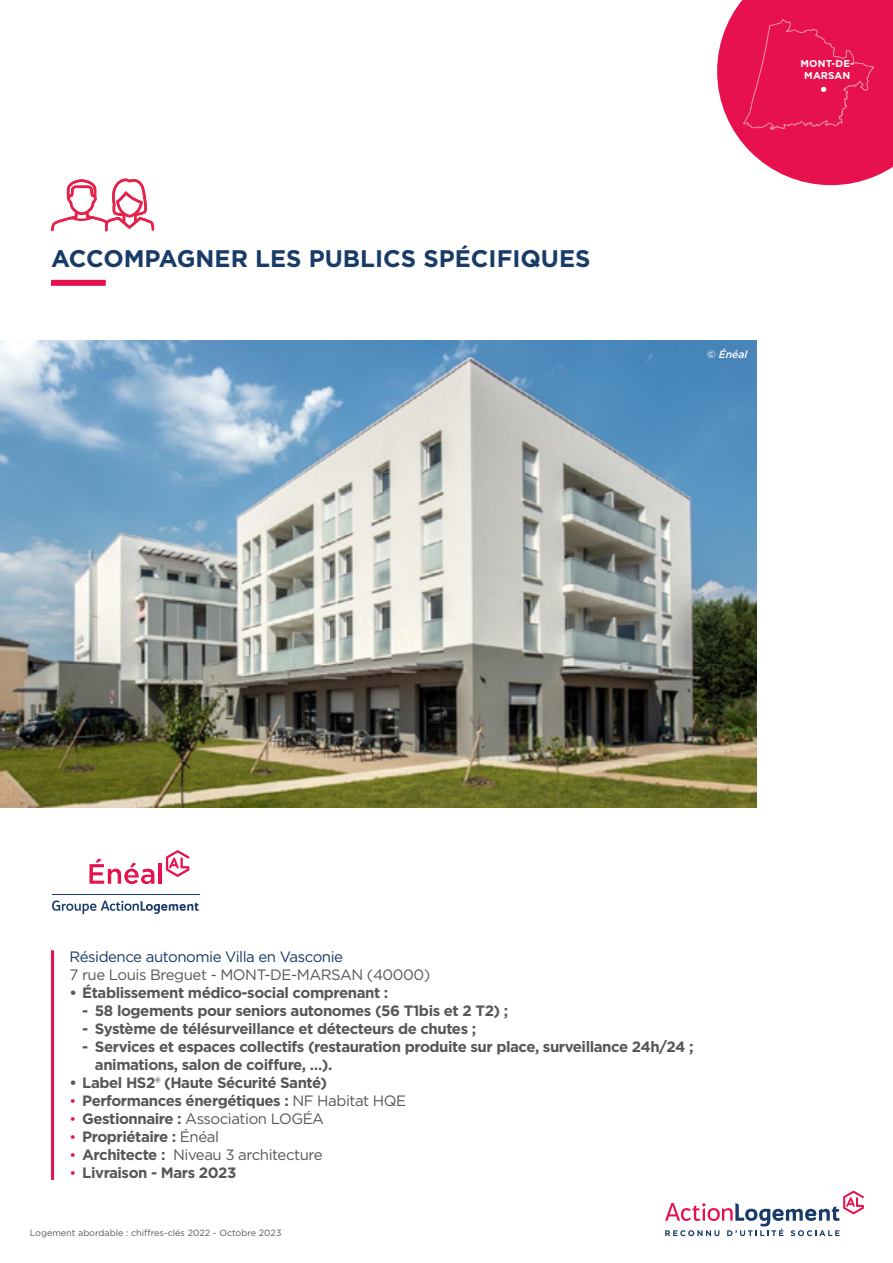
<style>
.page{position:relative;width:893px;height:1263px;background:#fff}
.page>*{position:absolute;margin:0;border:0;box-sizing:border-box;transform-origin:0 0}
.t1{font:700 24px "Gotham";color:#183b68}
.t2{font:700 15px/18px "Gotham";letter-spacing:-.03em;color:#575756}
.t3{font:15px "Gotham";letter-spacing:-.03em;color:#575756}
.t4{font:15px "Gotham";letter-spacing:-.03em;color:#183b68}
.t5{font:italic 500 10.5px "Gotham";color:#fff}
.t6{font:700 9.9px/11.9px "Gotham";letter-spacing:.01em;color:#fff;text-align:center}
.t7{font:9px "Gotham";color:#575756}
.s1{font-weight:400;font-size:14.25px;color:#e6114d}
.s2{font-weight:400}
.s3{font-size:14.25px;color:#e6114d}
.s4{font-weight:700}
</style>
<div class="page">
<svg style="left:665px;top:1191px;width:199px;height:45px"></svg>
<svg style="left:51px;top:178px;width:104px;height:54px"></svg>
<div style="left:51px;top:280px;width:55px;height:6px;background:#e6114d"></div>
<img style="left:0;top:340px;width:757px;height:468px">
<hr style="left:51px;top:950px;width:3px;height:230px;background:#e6114d">
<svg style="left:52px;top:900px;width:147px;height:14px"></svg>
<hr style="left:52px;top:894px;width:147px;height:1px;background:#183b68">
<svg style="left:166px;top:850px;width:23px;height:27px"></svg>
<svg style="left:89px;top:858px;width:65px;height:26px"></svg>
<hr style="left:159px;top:863px;width:3px;height:21px;background:#e6114d">
<svg style="left:717px;top:0;width:176px;height:185px;background:#e93366"></svg>
<h1 class="t1" style="left:51px;top:242px;width:541px">ACCOMPAGNER LES PUBLICS SPÉCIFIQUES</h1>
<p class="t6" style="left:800px;top:58px;width:55px">MONT-DE-<br>MARSAN</p>
<p class="t5" style="left:707px;top:348px;width:42px">© Énéal</p>
<p class="t4" style="left:69px;top:947px;width:275px">Résidence autonomie Villa en Vasconie</p>
<p class="t3" style="left:69px;top:965px;width:362px">7 rue Louis Breguet - MONT-DE-MARSAN (40000)</p>
<p class="t2" style="left:69px;top:984px;width:320px">• Établissement médico-social comprenant :</p>
<p class="t2" style="left:82px;top:1002px;width:428px">- 58 logements pour seniors autonomes (56 T1bis et 2 T2) ;</p>
<p class="t2" style="left:82px;top:1020px;width:396px">- Système de télésurveillance et détecteurs de chutes ;</p>
<p class="t2" style="left:95px;top:1038px;width:600px;text-indent:-13px">- Services et espaces collectifs (restauration produite sur place, surveillance 24h/24 ; animations, salon de coiffure, …).</p>
<p class="t2" style="left:69px;top:1074px;width:259px">• Label HS2® (Haute Sécurité Santé)</p>
<p class="t2" style="left:69px;top:1092px;width:338px"><span class="s1">•</span> Performances énergétiques : <span class="s2">NF Habitat HQE</span></p>
<p class="t3" style="left:69px;top:1109px;width:256px"><span class="s3">•</span> <span class="s4">Gestionnaire :</span> Association LOGÉA</p>
<p class="t2" style="left:69px;top:1128px;width:151px"><span class="s1">•</span> Propriétaire : <span class="s2">Énéal</span></p>
<p class="t3" style="left:69px;top:1145px;width:255px"><span class="s3">•</span> <span class="s4">Architecte :</span> Niveau 3 architecture</p>
<p class="t2" style="left:69px;top:1164px;width:168px"><span class="s1">•</span> Livraison - Mars 2023</p>
<p class="t7" style="left:30px;top:1227px;width:253px">Logement abordable : chiffres-clés 2022 - Octobre 2023</p>
</div>
